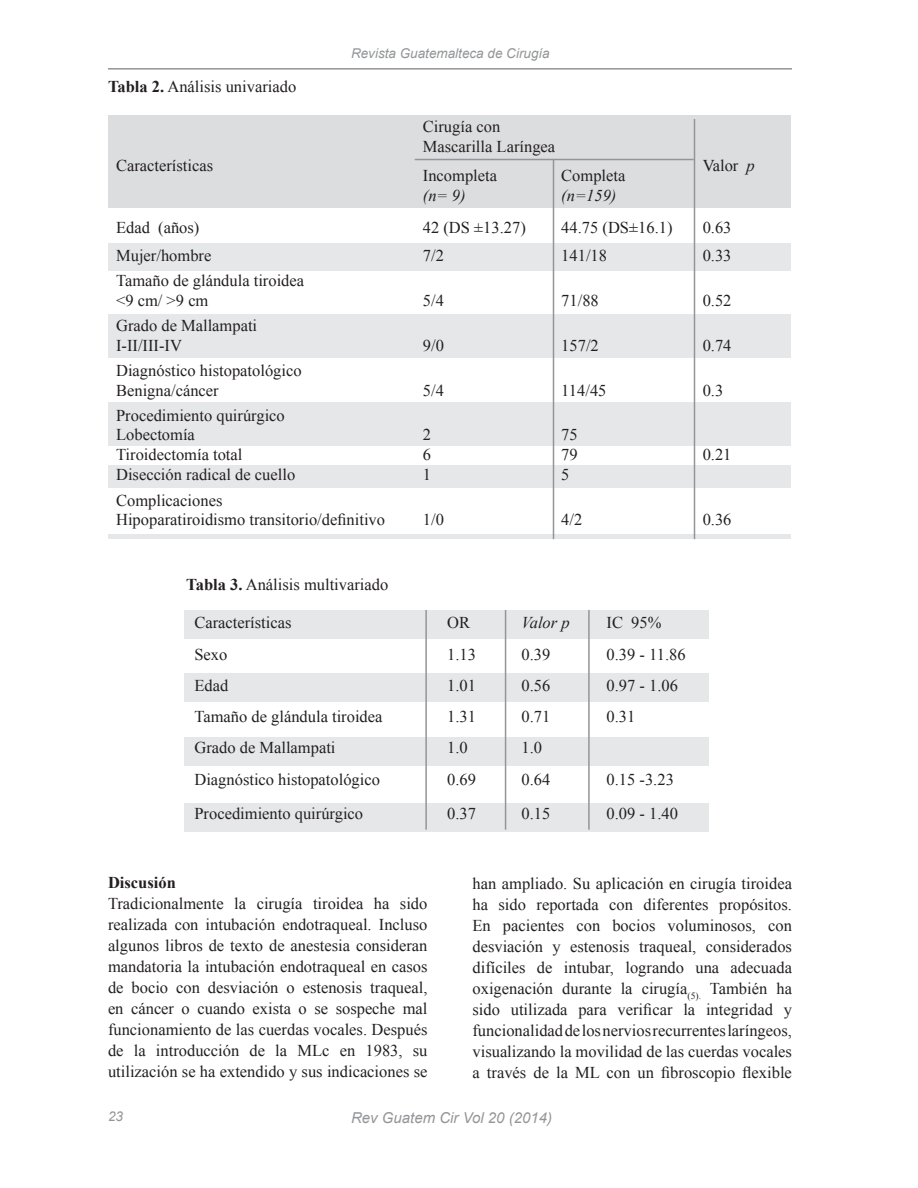
<style>
.page{position:relative;width:918px;height:1188px;background:#fff}
.page>*{position:absolute;margin:0;border:0;box-sizing:border-box;transform-origin:0 0}
.Sin_espaciado{font:16.5px/21px "Times New Roman";color:#231f20;text-align:justify}
.Sin_espaciado-2{font:italic 16.5px "Times New Roman";color:#231f20}
.Sin_espaciado-3{font:700 16.5px "Times New Roman";color:#231f20}
.t1{font:italic 15px "Arial";color:#939598}
.t2{font:italic 13.5px "Arial";color:#939598}
.s1{font-weight:700}
.s2{font-style:italic}
</style>
<div class="page">
<hr style="left:108px;top:68px;width:684px;height:2px;background:#939598">
<div style="left:109px;top:115px;width:682px;height:93px;background:#dcdddf"></div>
<div style="left:108px;top:243px;width:682px;height:28px;background:#e6e7e9"></div>
<div style="left:108px;top:315px;width:682px;height:43px;background:#e6e7e9"></div>
<div style="left:108px;top:402px;width:682px;height:43px;background:#e6e7e9"></div>
<div style="left:108px;top:465px;width:682px;height:23px;background:#e6e7e9"></div>
<div style="left:108px;top:534px;width:682px;height:5px;background:#e6e7e9"></div>
<hr style="left:694px;top:119px;width:1px;height:420px;background:#939598">
<div style="left:184px;top:611px;width:525px;height:28px;background:#e6e7e9"></div>
<div style="left:184px;top:674px;width:525px;height:28px;background:#e6e7e9"></div>
<div style="left:184px;top:738px;width:525px;height:28px;background:#e6e7e9"></div>
<div style="left:184px;top:804px;width:525px;height:28px;background:#e6e7e9"></div>
<hr style="left:588px;top:610px;width:2px;height:220px;background:#939598">
<hr style="left:505px;top:610px;width:1px;height:220px;background:#939598">
<hr style="left:425px;top:610px;width:2px;height:220px;background:#939598">
<hr style="left:553px;top:160px;width:1px;height:379px;background:#939598">
<hr style="left:415px;top:159px;width:279px;height:1px;background:#939598">
<p class="Sin_espaciado" style="left:108px;top:76px;width:190px"><span class="s1">Tabla 2.</span> Análisis univariado</p>
<p class="Sin_espaciado" style="left:116px;top:155px;width:99px">Características</p>
<p class="t2" style="left:351px;top:44px;width:200px">Revista Guatemalteca de Cirugía</p>
<p class="Sin_espaciado" style="left:423px;top:115px;width:79px">Cirugía con</p>
<p class="Sin_espaciado" style="left:423px;top:135px;width:134px">Mascarilla Laríngea</p>
<p class="Sin_espaciado" style="left:423px;top:165px;width:76px">Incompleta</p>
<p class="Sin_espaciado-2" style="left:423px;top:184px;width:44px">(n= 9)</p>
<p class="Sin_espaciado" style="left:561px;top:165px;width:66px">Completa</p>
<p class="Sin_espaciado-2" style="left:561px;top:184px;width:57px">(n=159)</p>
<p class="Sin_espaciado" style="left:703px;top:155px;width:54px">Valor <span class="s2">p</span></p>
<p class="Sin_espaciado" style="left:116px;top:217px;width:85px">Edad (años)</p>
<p class="Sin_espaciado" style="left:423px;top:217px;width:105px">42 (DS ±13.27)</p>
<p class="Sin_espaciado" style="left:561px;top:217px;width:113px">44.75 (DS±16.1)</p>
<p class="Sin_espaciado" style="left:703px;top:217px;width:30px">0.63</p>
<p class="Sin_espaciado" style="left:116px;top:245px;width:97px">Mujer/hombre</p>
<p class="Sin_espaciado" style="left:423px;top:245px;width:23px">7/2</p>
<p class="Sin_espaciado" style="left:561px;top:245px;width:47px">141/18</p>
<p class="Sin_espaciado" style="left:703px;top:245px;width:30px">0.33</p>
<p class="Sin_espaciado" style="left:116px;top:270px;width:190px">Tamaño de glándula tiroidea</p>
<p class="Sin_espaciado" style="left:116px;top:290px;width:94px">&lt;9 cm/ &gt;9 cm</p>
<p class="Sin_espaciado" style="left:423px;top:290px;width:23px">5/4</p>
<p class="Sin_espaciado" style="left:561px;top:290px;width:39px">71/88</p>
<p class="Sin_espaciado" style="left:703px;top:290px;width:30px">0.52</p>
<p class="Sin_espaciado" style="left:116px;top:315px;width:143px">Grado de Mallampati</p>
<p class="Sin_espaciado" style="left:116px;top:335px;width:67px">I-II/III-IV</p>
<p class="Sin_espaciado" style="left:423px;top:335px;width:23px">9/0</p>
<p class="Sin_espaciado" style="left:561px;top:335px;width:39px">157/2</p>
<p class="Sin_espaciado" style="left:703px;top:335px;width:30px">0.74</p>
<p class="Sin_espaciado" style="left:116px;top:359px;width:187px">Diagnóstico histopatológico</p>
<p class="Sin_espaciado" style="left:116px;top:379px;width:104px">Benigna/cáncer</p>
<p class="Sin_espaciado" style="left:423px;top:379px;width:23px">5/4</p>
<p class="Sin_espaciado" style="left:561px;top:379px;width:47px">114/45</p>
<p class="Sin_espaciado" style="left:703px;top:379px;width:22px">0.3</p>
<p class="Sin_espaciado" style="left:116px;top:404px;width:170px">Procedimiento quirúrgico</p>
<p class="Sin_espaciado" style="left:116px;top:424px;width:80px">Lobectomía</p>
<p class="Sin_espaciado" style="left:116px;top:444px;width:128px">Tiroidectomía total</p>
<p class="Sin_espaciado" style="left:116px;top:464px;width:181px">Disección radical de cuello</p>
<p class="Sin_espaciado" style="left:423px;top:424px;width:10px">2</p>
<p class="Sin_espaciado" style="left:423px;top:444px;width:10px">6</p>
<p class="Sin_espaciado" style="left:423px;top:464px;width:10px">1</p>
<p class="Sin_espaciado" style="left:561px;top:424px;width:18px">75</p>
<p class="Sin_espaciado" style="left:561px;top:444px;width:18px">79</p>
<p class="Sin_espaciado" style="left:561px;top:464px;width:10px">5</p>
<p class="Sin_espaciado" style="left:703px;top:444px;width:30px">0.21</p>
<p class="Sin_espaciado" style="left:116px;top:489px;width:108px">Complicaciones</p>
<p class="Sin_espaciado" style="left:116px;top:509px;width:271px">Hipoparatiroidismo transitorio/definitivo</p>
<p class="Sin_espaciado" style="left:423px;top:509px;width:23px">1/0</p>
<p class="Sin_espaciado" style="left:561px;top:509px;width:23px">4/2</p>
<p class="Sin_espaciado" style="left:703px;top:509px;width:30px">0.36</p>
<p class="Sin_espaciado" style="left:186px;top:574px;width:204px"><span class="s1">Tabla 3.</span> Análisis multivariado</p>
<p class="Sin_espaciado" style="left:194px;top:611px;width:99px">Características</p>
<p class="Sin_espaciado" style="left:447px;top:611px;width:24px">OR</p>
<p class="Sin_espaciado-2" style="left:522px;top:611px;width:50px">Valor p</p>
<p class="Sin_espaciado" style="left:607px;top:611px;width:56px">IC 95%</p>
<p class="Sin_espaciado" style="left:194px;top:643px;width:34px">Sexo</p>
<p class="Sin_espaciado" style="left:447px;top:643px;width:30px">1.13</p>
<p class="Sin_espaciado" style="left:522px;top:643px;width:30px">0.39</p>
<p class="Sin_espaciado" style="left:607px;top:643px;width:81px">0.39 - 11.86</p>
<p class="Sin_espaciado" style="left:194px;top:675px;width:35px">Edad</p>
<p class="Sin_espaciado" style="left:447px;top:675px;width:30px">1.01</p>
<p class="Sin_espaciado" style="left:522px;top:675px;width:30px">0.56</p>
<p class="Sin_espaciado" style="left:607px;top:675px;width:73px">0.97 - 1.06</p>
<p class="Sin_espaciado" style="left:194px;top:706px;width:190px">Tamaño de glándula tiroidea</p>
<p class="Sin_espaciado" style="left:447px;top:706px;width:30px">1.31</p>
<p class="Sin_espaciado" style="left:522px;top:706px;width:30px">0.71</p>
<p class="Sin_espaciado" style="left:607px;top:706px;width:30px">0.31</p>
<p class="Sin_espaciado" style="left:194px;top:737px;width:143px">Grado de Mallampati</p>
<p class="Sin_espaciado" style="left:447px;top:737px;width:22px">1.0</p>
<p class="Sin_espaciado" style="left:522px;top:737px;width:22px">1.0</p>
<p class="Sin_espaciado" style="left:194px;top:768px;width:187px">Diagnóstico histopatológico</p>
<p class="Sin_espaciado" style="left:447px;top:768px;width:30px">0.69</p>
<p class="Sin_espaciado" style="left:522px;top:768px;width:30px">0.64</p>
<p class="Sin_espaciado" style="left:607px;top:768px;width:69px">0.15 -3.23</p>
<p class="Sin_espaciado" style="left:194px;top:803px;width:170px">Procedimiento quirúrgico</p>
<p class="Sin_espaciado" style="left:447px;top:803px;width:30px">0.37</p>
<p class="Sin_espaciado" style="left:522px;top:803px;width:30px">0.15</p>
<p class="Sin_espaciado" style="left:607px;top:803px;width:73px">0.09 - 1.40</p>
<p class="Sin_espaciado-3" style="left:108px;top:871px;width:69px">Discusión</p>
<p class="Sin_espaciado" style="left:108px;top:893px;width:321px">Tradicionalmente la cirugía tiroidea ha sido realizada con intubación endotraqueal. Incluso algunos libros de texto de anestesia consideran mandatoria la intubación endotraqueal en casos de bocio con desviación o estenosis traqueal, en cáncer o cuando exista o se sospeche mal funcionamiento de las cuerdas vocales. Después de la introducción de la MLc en 1983, su utilización se ha extendido y sus indicaciones se</p>
<p class="Sin_espaciado" style="left:472px;top:873px;width:321px">han ampliado. Su aplicación en cirugía tiroidea ha sido reportada con diferentes propósitos.<br>En pacientes con bocios voluminosos, con desviación y estenosis traqueal, considerados difíciles de intubar, logrando una adecuada oxigenación durante la cirugía<sub>(5).</sub> También ha sido utilizada para verificar la integridad y funcionalidad de los nervios recurrentes laríngeos, visualizando la movilidad de las cuerdas vocales a través de la ML con un fibroscopio flexible</p>
<p class="t2" style="left:108px;top:1108px;width:17px">23</p>
<p class="t1" style="left:351px;top:1108px;width:203px">Rev Guatem Cir Vol 20 (2014)</p>
</div>
